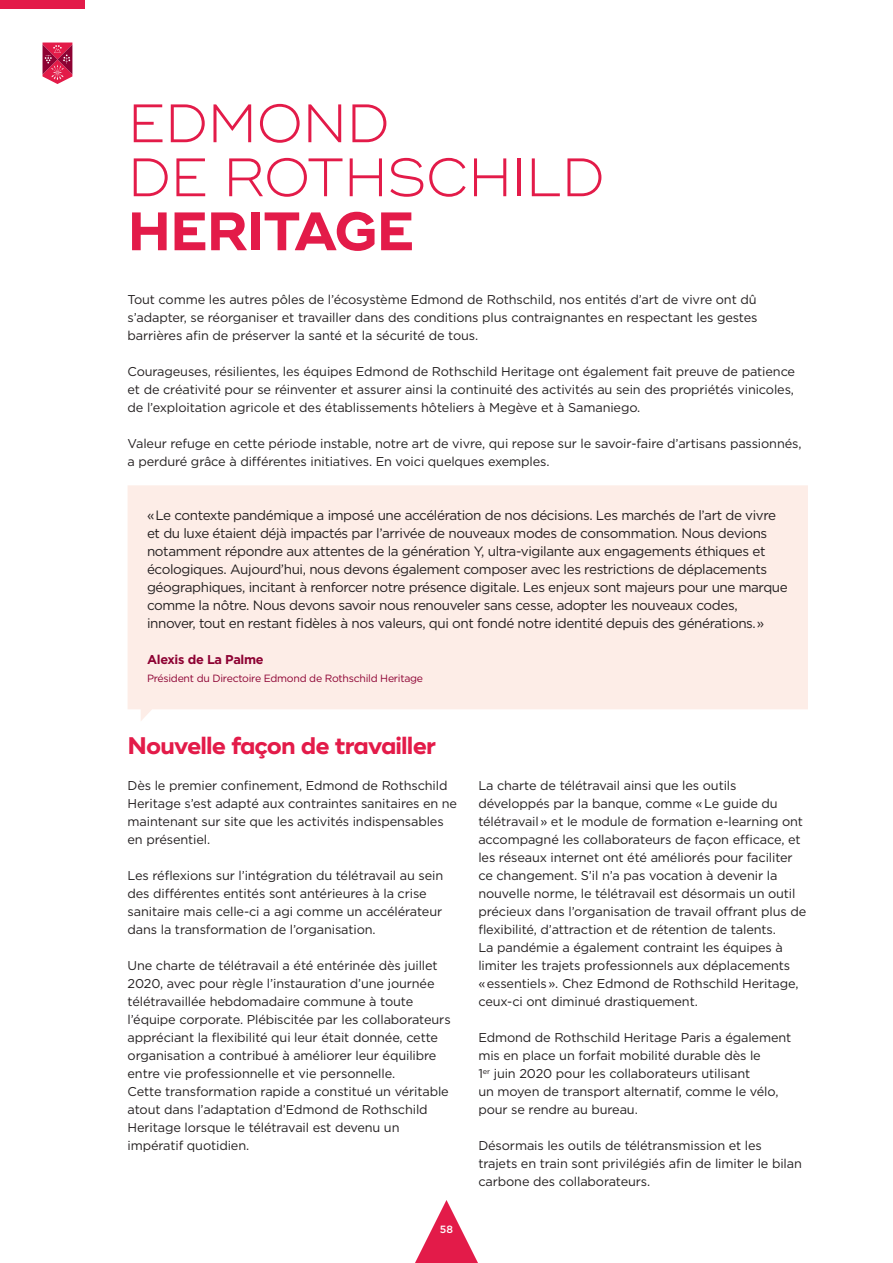
<style>
.page{position:relative;width:893px;height:1263px;background:#fff}
.page>*{position:absolute;margin:0;border:0;box-sizing:border-box;transform-origin:0 0}
.Titre_N1{font:300 54px/54px "Ridley Grotesk";letter-spacing:-.02em;color:#e31b49}
.Titre_N2{font:700 24px "Ridley Grotesk";letter-spacing:-.035em;color:#e31b49}
.interview{font:13.5px/18px "Gotham";letter-spacing:-.03em;color:#231f20}
.Corps_Texte{font:12.75px/18px "Gotham";letter-spacing:-.01em;color:#231f20}
.Interview_-_Auteur{font:700 12.75px "Gotham";letter-spacing:-.025em;color:#8d0233}
.Fonction_-_Interview{font:10.5px "Gotham";letter-spacing:-.025em;color:#8d0233}
.t1{font:500 10.5px "Gotham";color:#fff}
.s1{font-weight:700}
</style>
<div class="page">
<svg style="left:415px;top:1200px;width:63px;height:63px"></svg>
<svg style="left:43px;top:43px;width:29px;height:41px"></svg>
<div style="left:0;top:0;width:85px;height:9px;background:#e31b49"></div>
<div style="left:128px;top:485px;width:680px;height:236px;background:#fdede7"></div>
<p class="Titre_N1" style="left:128px;top:98px;width:479px">EDMOND<br>DE ROTHSCHILD<br><span class="s1">HERITAGE</span></p>
<p class="Corps_Texte" style="left:128px;top:291px;width:631px;text-align:justify">Tout comme les autres pôles de l’écosystème Edmond de Rothschild, nos entités d’art de vivre ont dû s’adapter, se réorganiser et travailler dans des conditions plus contraignantes en respectant les gestes barrières afin de préserver la santé et la sécurité de tous.</p>
<p class="Corps_Texte" style="left:128px;top:363px;width:669px;text-align:justify">Courageuses, résilientes, les équipes Edmond de Rothschild Heritage ont également fait preuve de patience et de créativité pour se réinventer et assurer ainsi la continuité des activités au sein des propriétés vinicoles, de l’exploitation agricole et des établissements hôteliers à Megève et à Samaniego.</p>
<p class="Corps_Texte" style="left:128px;top:435px;width:675px">Valeur refuge en cette période instable, notre art de vivre, qui repose sur le savoir-faire d’artisans passionnés, a perduré grâce à différentes initiatives. En voici quelques exemples.</p>
<p class="interview" style="left:147px;top:506px;width:642px">« Le contexte pandémique a imposé une accélération de nos décisions. Les marchés de l’art de vivre et du luxe étaient déjà impactés par l’arrivée de nouveaux modes de consommation. Nous devions notamment répondre aux attentes de la génération Y, ultra-vigilante aux engagements éthiques et écologiques. Aujourd’hui, nous devons également composer avec les restrictions de déplacements géographiques, incitant à renforcer notre présence digitale. Les enjeux sont majeurs pour une marque comme la nôtre. Nous devons savoir nous renouveler sans cesse, adopter les nouveaux codes, innover, tout en restant fidèles à nos valeurs, qui ont fondé notre identité depuis des générations. »</p>
<p class="Interview_-_Auteur" style="left:147px;top:651px;width:118px">Alexis de La Palme</p>
<p class="Fonction_-_Interview" style="left:147px;top:672px;width:278px">Président du Directoire Edmond de Rothschild Heritage</p>
<p class="Titre_N2" style="left:128px;top:732px;width:310px">Nouvelle façon de travailler</p>
<p class="Corps_Texte" style="left:128px;top:777px;width:331px">Dès le premier confinement, Edmond de Rothschild Heritage s’est adapté aux contraintes sanitaires en ne maintenant sur site que les activités indispensables en présentiel.</p>
<p class="Corps_Texte" style="left:128px;top:867px;width:317px">Les réflexions sur l’intégration du télétravail au sein des différentes entités sont antérieures à la crise sanitaire mais celle-ci a agi comme un accélérateur dans la transformation de l’organisation.</p>
<p class="Corps_Texte" style="left:128px;top:957px;width:325px">Une charte de télétravail a été entérinée dès juillet 2020, avec pour règle l’instauration d’une journée télétravaillée hebdomadaire commune à toute l’équipe corporate. Plébiscitée par les collaborateurs appréciant la flexibilité qui leur était donnée, cette organisation a contribué à améliorer leur équilibre entre vie professionnelle et vie personnelle.<br>Cette transformation rapide a constitué un véritable atout dans l’adaptation d’Edmond de Rothschild Heritage lorsque le télétravail est devenu un impératif quotidien.</p>
<p class="t1" style="left:440px;top:1222px;width:15px">58</p>
<p class="Corps_Texte" style="left:478px;top:777px;width:329px">La charte de télétravail ainsi que les outils développés par la banque, comme « Le guide du télétravail » et le module de formation e-learning ont accompagné les collaborateurs de façon efficace, et les réseaux internet ont été améliorés pour faciliter ce changement. S’il n’a pas vocation à devenir la nouvelle norme, le télétravail est désormais un outil précieux dans l’organisation de travail offrant plus de flexibilité, d’attraction et de rétention de talents.<br>La pandémie a également contraint les équipes à limiter les trajets professionnels aux déplacements<br>« essentiels ». Chez Edmond de Rothschild Heritage, ceux-ci ont diminué drastiquement.</p>
<p class="Corps_Texte" style="left:478px;top:1029px;width:314px">Edmond de Rothschild Heritage Paris a également mis en place un forfait mobilité durable dès le<br>1<sup>er</sup> juin 2020 pour les collaborateurs utilisant<br>un moyen de transport alternatif, comme le vélo, pour se rendre au bureau.</p>
<p class="Corps_Texte" style="left:478px;top:1137px;width:325px">Désormais les outils de télétransmission et les trajets en train sont privilégiés afin de limiter le bilan carbone des collaborateurs.</p>
</div>
